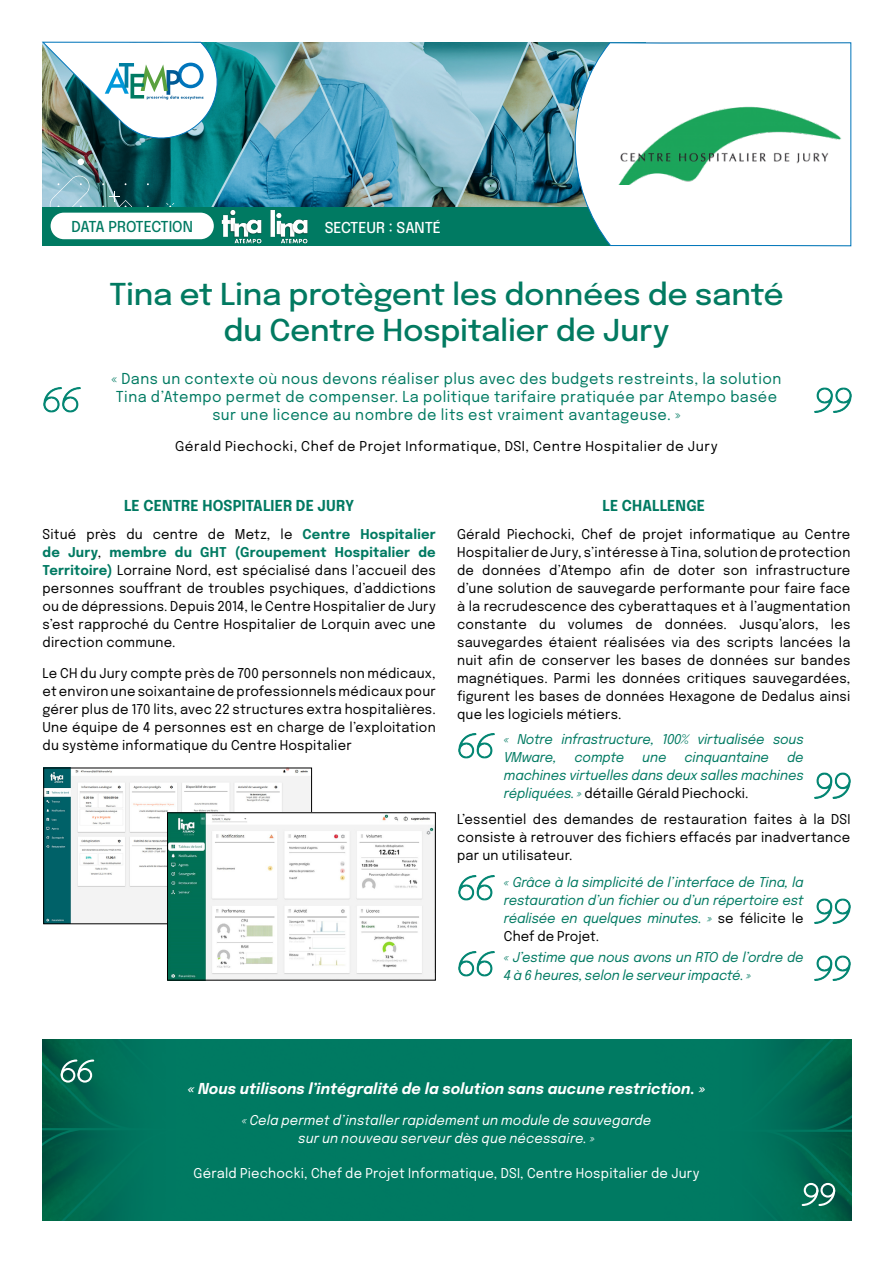
<style>
.page{position:relative;width:893px;height:1263px;background:#fff}
.page>*{position:absolute;margin:0;border:0;box-sizing:border-box;transform-origin:0 0}
.t1{font:500 30px/36px "Epilogue";letter-spacing:-.015em;color:#027a61;text-align:center;scale:1.05 1}
.t2{font:15px/18px "Epilogue";letter-spacing:.035em;color:#007a62;text-align:center}
.t3{font:italic 700 15px "Epilogue";letter-spacing:.01em;color:#fff}
.t4{font:700 15px "Epilogue";letter-spacing:.005em;color:#007a62;scale:.96 1}
.t5{font:500 15px "Epilogue";letter-spacing:-.015em;color:#007a62}
.t6{font:500 15px "Epilogue";color:#fff}
.t7{font:13.5px/18px "Epilogue";letter-spacing:.02em;color:#000;text-align:justify}
.t8{font:italic 13.5px/18px "Epilogue";letter-spacing:-.01em;color:#007a62}
.t9{font:italic 13.5px/18px "Epilogue";letter-spacing:.01em;color:#fff;text-align:center}
.t10{font:13.5px "Epilogue";letter-spacing:.015em;color:#fff}
.s1{font-weight:700;color:#007a62}
.s2{font-style:normal;color:#000}
</style>
<div class="page">
<img style="left:43px;top:43px;width:532px;height:164px">
<img style="left:43px;top:1040px;width:808px;height:180px">
<svg style="left:78px;top:159px;width:6px;height:6px"></svg>
<svg style="left:102px;top:191px;width:30px;height:16px"></svg>
<svg style="left:50px;top:175px;width:39px;height:32px"></svg>
<svg style="left:166px;top:203px;width:8px;height:4px"></svg>
<div style="left:42px;top:207px;width:809px;height:39px;background:#007a62"></div>
<svg style="left:42px;top:41px;width:181px;height:103px"></svg>
<svg style="left:575px;top:42px;width:276px;height:204px"></svg>
<div style="left:820px;top:1183px;width:15px;height:14px;border:2px solid #fff;border-radius:50%"></div>
<div style="left:804px;top:1183px;width:14px;height:14px;border:2px solid #fff;border-radius:50%"></div>
<svg style="left:801px;top:1188px;width:35px;height:18px"></svg>
<img style="left:815px;top:388px;width:36px;height:25px">
<img style="left:44px;top:388px;width:36px;height:25px">
<img style="left:205px;top:194px;width:49px;height:50px">
<img style="left:254px;top:194px;width:70px;height:50px">
<div style="left:51px;top:213px;width:163px;height:26px;background:#fff;border-radius:13px"></div>
<img style="left:603px;top:104px;width:243px;height:81px">
<div style="left:61px;top:1068px;width:14px;height:14px;border:2px solid #fff;border-radius:50%"></div>
<div style="left:77px;top:1068px;width:15px;height:14px;border:2px solid #fff;border-radius:50%"></div>
<svg style="left:60px;top:1059px;width:35px;height:18px"></svg>
<img style="left:814px;top:773px;width:36px;height:25px">
<img style="left:814px;top:898px;width:36px;height:25px">
<img style="left:814px;top:955px;width:36px;height:25px">
<img style="left:458px;top:733px;width:37px;height:25px">
<img style="left:458px;top:876px;width:37px;height:25px">
<img style="left:458px;top:951px;width:37px;height:25px">
<img style="left:45px;top:770px;width:265px;height:152px">
<div style="left:43px;top:768px;width:269px;height:156px;border:1px solid #000"></div>
<img style="left:169px;top:814px;width:265px;height:164px">
<div style="left:167px;top:812px;width:269px;height:168px;border:1px solid #000"></div>
<p class="t5" style="left:71px;top:216px;width:123px">DATA PROTECTION</p>
<p class="t6" style="left:325px;top:217px;width:118px">SECTEUR : SANTÉ</p>
<h1 class="t1" style="left:109px;top:274px;width:644px">Tina et Lina protègent les données de santé du Centre Hospitalier de Jury</h1>
<p class="t2" style="left:112px;top:369px;width:671px">« Dans un contexte où nous devons réaliser plus avec des budgets restreints, la solution<br>Tina d’Atempo permet de compenser. La politique tarifaire pratiquée par Atempo basée sur une licence au nombre de lits est vraiment avantageuse. »</p>
<p class="t7" style="left:175px;top:437px;width:544px">Gérald Piechocki, Chef de Projet Informatique, DSI, Centre Hospitalier de Jury</p>
<p class="t4" style="left:124px;top:495px;width:241px">LE CENTRE HOSPITALIER DE JURY</p>
<p class="t7" style="left:43px;top:525px;width:395px">Situé près du centre de Metz, le <span class="s1">Centre Hospitalier de Jury</span>, <span class="s1">membre du GHT (Groupement Hospitalier de Territoire)</span> Lorraine Nord, est spécialisé dans l’accueil des personnes souffrant de troubles psychiques, d’addictions ou de dépressions. Depuis 2014, le Centre Hospitalier de Jury s’est rapproché du Centre Hospitalier de Lorquin avec une direction commune.</p>
<p class="t7" style="left:43px;top:663px;width:395px">Le CH du Jury compte près de 700 personnels non médicaux, et environ une soixantaine de professionnels médicaux pour gérer plus de 170 lits, avec 22 structures extra hospitalières.<br>Une équipe de 4 personnes est en charge de l’exploitation du système informatique du Centre Hospitalier</p>
<p class="t4" style="left:602px;top:495px;width:109px">LE CHALLENGE</p>
<p class="t7" style="left:457px;top:524px;width:395px">Gérald Piechocki, Chef de projet informatique au Centre Hospitalier de Jury, s’intéresse à Tina, solution de protection de données d’Atempo afin de doter son infrastructure d’une solution de sauvegarde performante pour faire face à la recrudescence des cyberattaques et à l’augmentation constante du volumes de données. Jusqu’alors, les sauvegardes étaient réalisées via des scripts lancées la nuit afin de conserver les bases de données sur bandes magnétiques. Parmi les données critiques sauvegardées, figurent les bases de données Hexagone de Dedalus ainsi que les logiciels métiers.</p>
<p class="t8" style="left:504px;top:729px;width:301px">« Notre infrastructure, 100% virtualisée sous<br>VMware,</p>
<p class="t8" style="left:504px;top:747px;width:301px;text-align:justify;text-indent:283px">de machines virtuelles dans deux salles machines répliquées. » <span class="s2">détaille Gérald Piechocki.</span></p>
<p class="t8" style="left:574px;top:747px;width:51px">compte</p>
<p class="t8" style="left:642px;top:747px;width:26px">une</p>
<p class="t8" style="left:684px;top:747px;width:86px">cinquantaine</p>
<p class="t7" style="left:457px;top:809px;width:395px">L’essentiel des demandes de restauration faites à la DSI consiste à retrouver des fichiers effacés par inadvertance par un utilisateur.</p>
<p class="t8" style="left:504px;top:872px;width:301px;text-align:justify">« Grâce à la simplicité de l’interface de Tina, la restauration d’un fichier ou d’un répertoire est réalisée en quelques minutes. » <span class="s2">se félicite le Chef de Projet.</span></p>
<p class="t8" style="left:504px;top:948px;width:301px">« J’estime que nous avons un RTO de l’ordre de<br>4 à 6 heures, selon le serveur impacté. »</p>
<p class="t3" style="left:188px;top:1077px;width:519px">« Nous utilisons l’intégralité de la solution sans aucune restriction. »</p>
<p class="t9" style="left:242px;top:1110px;width:411px">« Cela permet d’installer rapidement un module de sauvegarde sur un nouveau serveur dès que nécessaire. »</p>
<p class="t10" style="left:194px;top:1163px;width:507px">Gérald Piechocki, Chef de Projet Informatique, DSI, Centre Hospitalier de Jury</p>
</div>
